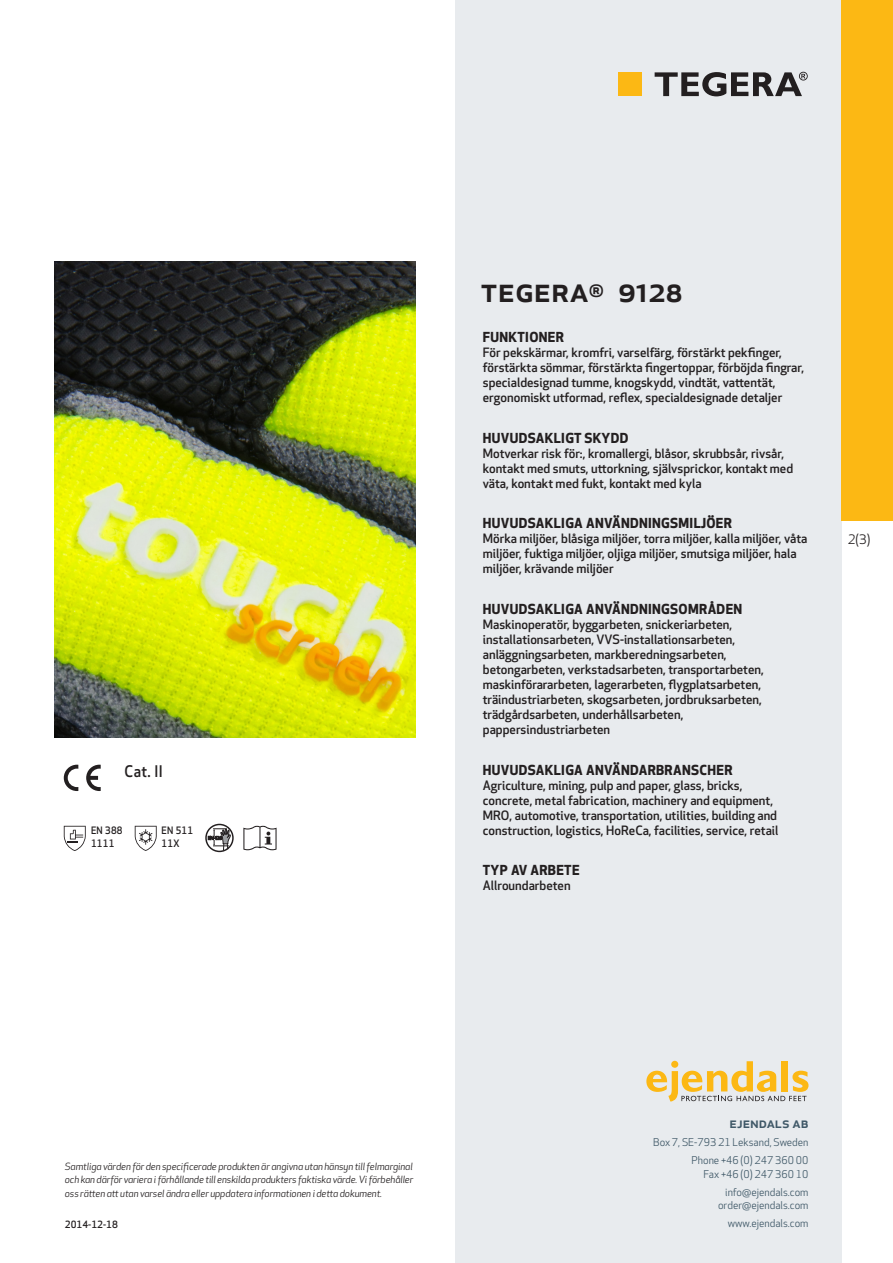
<style>
.page{position:relative;width:893px;height:1263px;background:#fff}
.page>*{position:absolute;margin:0;border:0;box-sizing:border-box;transform-origin:0 0}
.prodname{font:500 34.5px "Apex New";color:#231f20}
.Artikel{font:500 15.6px "Apex New";color:#231f20;scale:.95 1}
.t1{font:500 15px "Apex New";color:#405968}
.Funktion_body{font:700 13.5px "Apex New";letter-spacing:.025em;color:#231f20}
.t2{font:12.75px "Apex New";color:#231f20}
.Funktion_body-2{font:500 12.6px/15px "Apex New";color:#231f20}
.t3{font:10.5px/18px "Apex New";color:#405968;text-align:right}
.Artikel-2{font:500 10.05px/13.2px "Apex New";color:#231f20;scale:.95 1}
.t4{font:italic 9.75px/13.5px "Apex New";letter-spacing:-.01em;color:#231f20;text-align:justify}
.Sidfot_datum{font:500 9.75px "Apex New";color:#231f20}
</style>
<div class="page">
<div style="left:455px;top:0;width:387px;height:1263px;background:#e8ebee"></div>
<svg style="left:646px;top:1061px;width:162px;height:40px"></svg>
<div style="left:842px;top:0;width:51px;height:520px;background:#fcb814"></div>
<div style="left:618px;top:72px;width:24px;height:24px;background:#fcb814"></div>
<svg style="left:655px;top:72px;width:153px;height:24px"></svg>
<svg style="left:86px;top:765px;width:15px;height:26px"></svg>
<svg style="left:64px;top:765px;width:14px;height:26px"></svg>
<svg style="left:64px;top:826px;width:22px;height:25px"></svg>
<svg style="left:135px;top:826px;width:22px;height:25px"></svg>
<svg style="left:208px;top:824px;width:23px;height:26px"></svg>
<div style="left:205px;top:824px;width:29px;height:28px;border:1px solid #231f20;border-radius:50%"></div>
<svg style="left:243px;top:826px;width:34px;height:24px"></svg>
<img style="left:54px;top:261px;width:361px;height:477px">
<p class="Artikel" style="left:125px;top:761px;width:42px">Cat. II</p>
<p class="Artikel-2" style="left:91px;top:823px;width:35px">EN 388<br>1111</p>
<p class="Artikel-2" style="left:162px;top:823px;width:35px">EN 511<br>11X</p>
<p class="prodname" style="left:480px;top:266px;width:203px">TEGERA<sup>®</sup> 9128</p>
<p class="Funktion_body" style="left:483px;top:327px;width:83px">FUNKTIONER</p>
<p class="Funktion_body-2" style="left:483px;top:345px;width:323px">För pekskärmar, kromfri, varselfärg, förstärkt pekfinger, förstärkta sömmar, förstärkta fingertoppar, förböjda fingrar, specialdesignad tumme, knogskydd, vindtät, vattentät, ergonomiskt utformad, reflex, specialdesignade detaljer</p>
<p class="Funktion_body" style="left:483px;top:428px;width:147px">HUVUDSAKLIGT SKYDD</p>
<p class="Funktion_body-2" style="left:483px;top:445px;width:312px">Motverkar risk för:, kromallergi, blåsor, skrubbsår, rivsår, kontakt med smuts, uttorkning, självsprickor, kontakt med väta, kontakt med fukt, kontakt med kyla</p>
<p class="Funktion_body" style="left:483px;top:513px;width:251px">HUVUDSAKLIGA ANVÄNDNINGSMILJÖER</p>
<p class="Funktion_body-2" style="left:483px;top:531px;width:326px">Mörka miljöer, blåsiga miljöer, torra miljöer, kalla miljöer, våta miljöer, fuktiga miljöer, oljiga miljöer, smutsiga miljöer, hala miljöer, krävande miljöer</p>
<p class="Funktion_body" style="left:483px;top:599px;width:261px">HUVUDSAKLIGA ANVÄNDNINGSOMRÅDEN</p>
<p class="Funktion_body-2" style="left:483px;top:616px;width:282px">Maskinoperatör, byggarbeten, snickeriarbeten, installationsarbeten, VVS-installationsarbeten, anläggningsarbeten, markberedningsarbeten, betongarbeten, verkstadsarbeten, transportarbeten, maskinförararbeten, lagerarbeten, flygplatsarbeten, träindustriarbeten, skogsarbeten, jordbruksarbeten, trädgårdsarbeten, underhållsarbeten, pappersindustriarbeten</p>
<p class="Funktion_body" style="left:483px;top:760px;width:251px">HUVUDSAKLIGA ANVÄNDARBRANSCHER</p>
<p class="Funktion_body-2" style="left:483px;top:777px;width:297px">Agriculture, mining, pulp and paper, glass, bricks, concrete, metal fabrication, machinery and equipment, MRO, automotive, transportation, utilities, building and construction, logistics, HoReCa, facilities, service, retail</p>
<p class="Funktion_body" style="left:483px;top:860px;width:98px">TYP AV ARBETE</p>
<p class="Funktion_body-2" style="left:483px;top:878px;width:89px">Allroundarbeten</p>
<p class="t2" style="left:848px;top:531px;width:24px">2(3)</p>
<p class="t4" style="left:65px;top:1159px;width:350px">Samtliga värden för den specificerade produkten är angivna utan hänsyn till felmarginal och kan därför variera i förhållande till enskilda produkters faktiska värde. Vi förbehåller oss rätten att utan varsel ändra eller uppdatera informationen i detta dokument.</p>
<p class="Sidfot_datum" style="left:65px;top:1218px;width:54px">2014-12-18</p>
<p class="t1" style="left:729px;top:1113px;width:80px">ejendals ab</p>
<p class="t3" style="left:653px;top:1133px;width:157px">Box 7, SE-793 21 Leksand, Sweden<br>Phone +46 (0) 247 360 00</p>
<p class="t3" style="left:703px;top:1165px;width:107px">Fax +46 (0) 247 360 10 info@ejendals.com</p>
<p class="t3" style="left:718px;top:1196px;width:92px">order@ejendals.com</p>
<p class="t3" style="left:728px;top:1215px;width:82px">www.ejendals.com</p>
</div>
